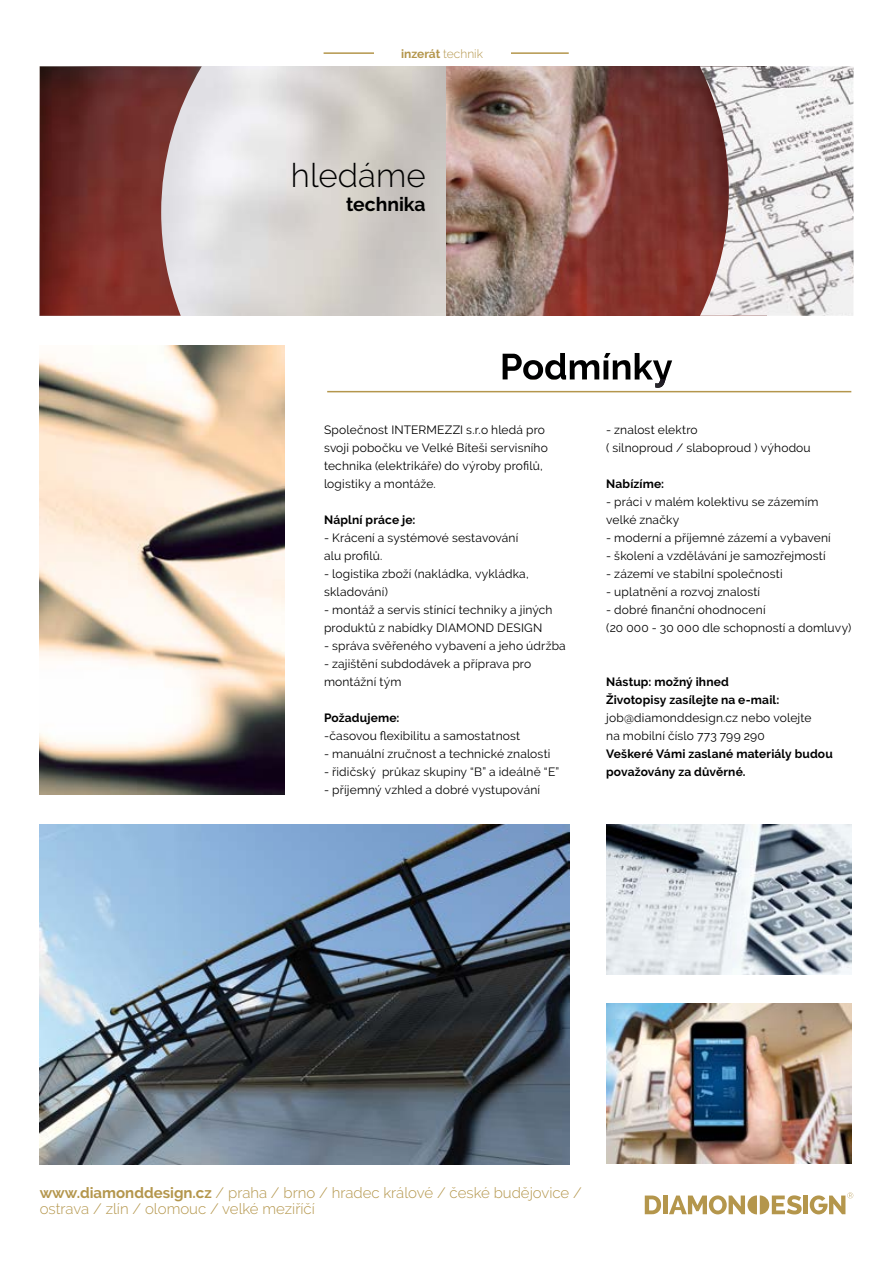
<style>
.page{position:relative;width:893px;height:1263px;background:#fff}
.page>*{position:absolute;margin:0;border:0;box-sizing:border-box;transform-origin:0 0}
.t1{font:300 33.15px "Raleway";color:#000}
.t2{font:700 19.35px "Raleway";color:#000}
.t3{font:300 15px "Raleway";color:#b4964c}
.t4{font:12px/18px "Raleway";letter-spacing:.015em;color:#000}
.t5{font:700 12px/18px "Raleway";letter-spacing:.015em;color:#000}
.t6{font:700 12px "Raleway";color:#b4964c}
.s1{font-weight:300}
.s2{font-weight:700}
</style>
<div class="page">
<svg style="left:645px;top:1195px;width:16px;height:19px"></svg>
<hr style="left:663px;top:1195px;width:4px;height:19px;background:#b4964c">
<svg style="left:669px;top:1195px;width:133px;height:19px"></svg>
<div style="left:803px;top:1195px;width:5px;height:19px;background:#b4964c"></div>
<svg style="left:810px;top:1192px;width:43px;height:22px"></svg>
<img style="left:202px;top:66px;width:498px;height:250px">
<img style="left:700px;top:66px;width:153px;height:250px">
<img style="left:40px;top:66px;width:162px;height:250px">
<img style="left:40px;top:346px;width:245px;height:448px">
<hr style="left:327px;top:391px;width:524px;height:1px;background:#b4964c">
<img style="left:606px;top:825px;width:245px;height:150px">
<img style="left:606px;top:1003px;width:245px;height:160px">
<svg style="left:503px;top:353px;width:169px;height:27px"></svg>
<img style="left:531px;top:379px;width:135px;height:9px">
<img style="left:40px;top:825px;width:529px;height:339px">
<hr style="left:324px;top:52px;width:245px;height:2px;background:#b4964c">
<div style="left:374px;top:47px;width:136px;height:12px;background:#fff"></div>
<p class="t6" style="left:401px;top:47px;width:83px">inzerát <span class="s1">technik</span></p>
<p class="t1" style="left:291px;top:156px;width:136px">hledáme</p>
<p class="t2" style="left:346px;top:193px;width:81px">technika</p>
<p class="t4" style="left:324px;top:421px;width:225px">Společnost INTERMEZZI s.r.o hledá pro svoji pobočku ve Velké Bíteši servisního technika (elektrikáře) do výroby profilů, logistiky a montáže.</p>
<p class="t5" style="left:324px;top:511px;width:93px">Náplní práce je:</p>
<p class="t4" style="left:324px;top:529px;width:196px">- Krácení a systémové sestavování</p>
<p class="t4" style="left:324px;top:547px;width:60px">alu profilů.</p>
<p class="t4" style="left:324px;top:565px;width:206px">- logistika zboží (nakládka, vykládka,</p>
<p class="t4" style="left:324px;top:583px;width:65px">skladování)</p>
<p class="t4" style="left:324px;top:601px;width:230px">- montáž a servis stínící techniky a jiných produktů z nabídky DIAMOND DESIGN</p>
<p class="t4" style="left:324px;top:637px;width:243px">- správa svěřeného vybavení a jeho údržba</p>
<p class="t4" style="left:324px;top:655px;width:209px">- zajištění subdodávek a příprava pro montážní tým</p>
<p class="t5" style="left:324px;top:709px;width:77px">Požadujeme:</p>
<p class="t4" style="left:324px;top:727px;width:198px">-časovou flexibilitu a samostatnost</p>
<p class="t4" style="left:324px;top:745px;width:228px">- manuální zručnost a technické znalosti</p>
<p class="t4" style="left:324px;top:763px;width:237px">- řidičský průkaz skupiny “B” a ideálně “E”</p>
<p class="t4" style="left:324px;top:781px;width:218px">- příjemný vzhled a dobré vystupování</p>
<p class="t4" style="left:606px;top:421px;width:93px">- znalost elektro</p>
<p class="t4" style="left:606px;top:439px;width:206px">( silnoproud / slaboproud ) výhodou</p>
<p class="t5" style="left:606px;top:475px;width:60px">Nabízíme:</p>
<p class="t4" style="left:606px;top:493px;width:214px">- práci v malém kolektivu se zázemím velké značky</p>
<p class="t4" style="left:606px;top:529px;width:226px">- moderní a příjemné zázemí a vybavení</p>
<p class="t4" style="left:606px;top:547px;width:221px">- školení a vzdělávání je samozřejmostí</p>
<p class="t4" style="left:606px;top:565px;width:178px">- zázemí ve stabilní společnosti</p>
<p class="t4" style="left:606px;top:583px;width:156px">- uplatnění a rozvoj znalostí</p>
<p class="t4" style="left:606px;top:601px;width:161px">- dobré finanční ohodnocení</p>
<p class="t4" style="left:606px;top:619px;width:247px">(20 000 - 30 000 dle schopností a domluvy)</p>
<p class="t5" style="left:606px;top:673px;width:124px">Nástup: možný ihned</p>
<p class="t5" style="left:606px;top:691px;width:175px">Životopisy zasílejte na e-mail:</p>
<p class="t4" style="left:606px;top:709px;width:207px">job@diamonddesign.cz nebo volejte</p>
<p class="t4" style="left:606px;top:727px;width:160px">na mobilní číslo 773 799 290</p>
<p class="t5" style="left:606px;top:745px;width:228px">Veškeré Vámi zaslané materiály budou považovány za důvěrné.</p>
<p class="t3" style="left:40px;top:1184px;width:544px"><span class="s2">www.diamonddesign.cz</span> / praha / brno / hradec králové / české budějovice /</p>
<p class="t3" style="left:40px;top:1200px;width:277px">ostrava / zlín / olomouc / velké meziříčí</p>
</div>
